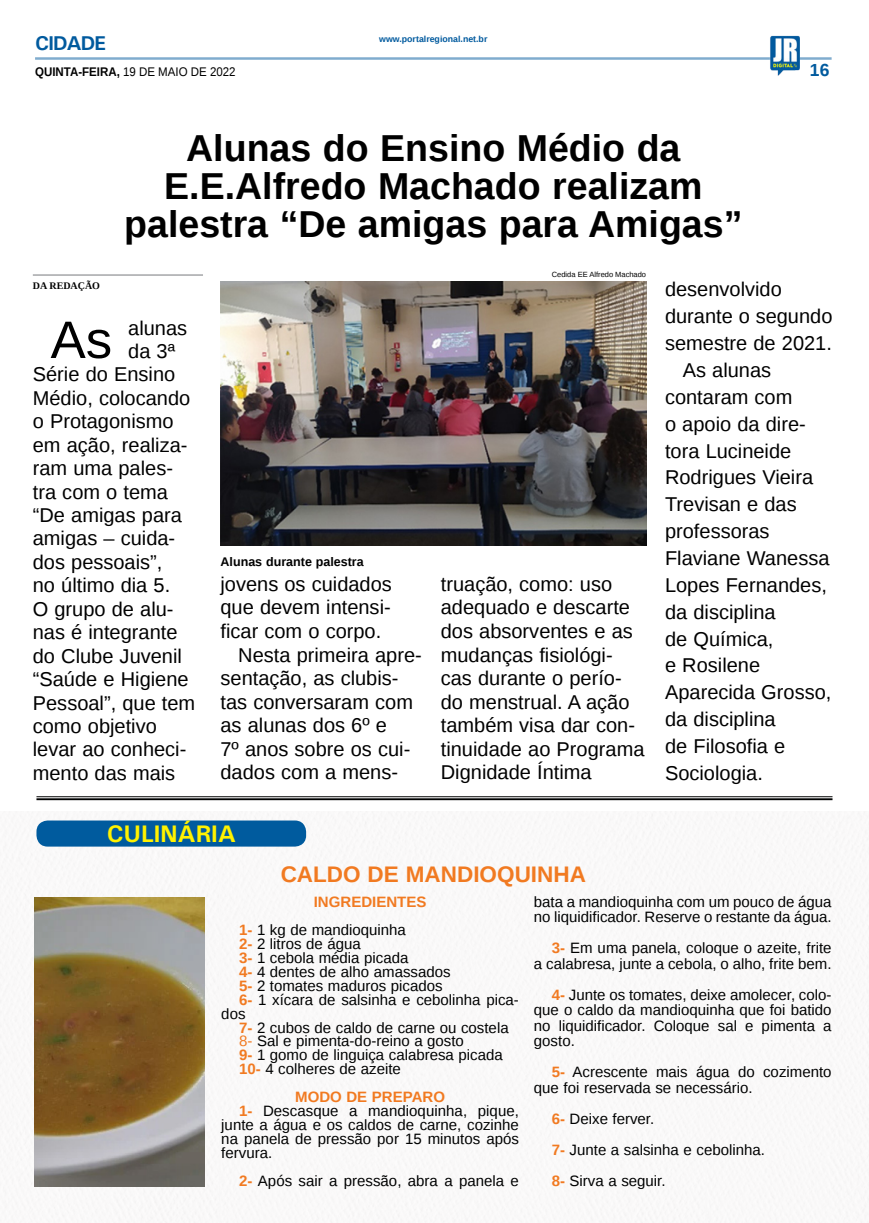
<style>
.page{position:relative;width:869px;height:1223px;background:#fff}
.page>*{position:absolute;margin:0;border:0;box-sizing:border-box;transform-origin:0 0}
.MATÉRIA{font:52.75px "Liberation Sans";color:#000}
.TÍTULO{font:700 37.5px/37.5px "Liberation Sans";color:#000;text-align:center}
.t1{font:700 24px "Univers";color:#fff200}
.TÍTULO-2{font:700 22.5px "Liberation Sans";color:#f17a21}
.MATÉRIA-2{font:20px/26.9px "Liberation Sans";color:#000}
.TITULO_PG{font:700 20px "Univers";letter-spacing:-.04em;color:#005a9e}
.TÍTULO-3{font:700 17.5px "Liberation Sans";color:#005a9e}
.MATÉRIA-3{font:15px/15.5px "Liberation Sans";color:#000101}
.MATÉRIA-4{font:700 15px "Liberation Sans";color:#f17a21}
.DATA_PG{font:12.5px "Liberation Sans";color:#000;scale:.92 1}
.LEGENDA{font:700 12.5px "Liberation Sans";color:#000}
.CRÉDITO_NOME{font:700 10px "Liberation Serif";color:#000}
.DATA_PG-2{font:700 8.75px "Liberation Sans";color:#005a9e}
.CRÉDITO_FOTO{font:7.5px "Liberation Sans";color:#000}
.s1{font-weight:700}
.s2{font-weight:700;color:#f17a21}
.s3{color:#f17a21}
</style>
<div class="page">
<hr style="left:35px;top:57px;width:796px;height:3px;background:#005a9e">
<img style="left:769px;top:36px;width:30px;height:40px">
<img style="left:1px;top:811px;width:867px;height:411px">
<div style="left:36px;top:820px;width:270px;height:26px;background:#005b9e;border-radius:11px"></div>
<hr style="left:36px;top:796px;width:796px;height:1px;background:#000101">
<hr style="left:36px;top:798px;width:796px;height:2px;background:#000101">
<img style="left:34px;top:897px;width:170px;height:289px">
<img style="left:220px;top:282px;width:426px;height:264px">
<hr style="left:33px;top:274px;width:170px;height:2px;background:#939598">
<p class="TITULO_PG" style="left:35px;top:31px;width:72px">CIDADE</p>
<p class="DATA_PG" style="left:35px;top:65px;width:219px"><span class="s1">QUINTA-FEIRA,</span> 19 DE MAIO DE 2022</p>
<p class="DATA_PG-2" style="left:379px;top:33px;width:110px">www.portalregional.net.br</p>
<p class="TÍTULO" style="left:164px;top:129px;width:539px">Alunas do Ensino Médio da<br>E.E.Alfredo Machado realizam</p>
<p class="TÍTULO" style="left:124px;top:204px;width:619px">palestra “De amigas para Amigas”</p>
<p class="CRÉDITO_FOTO" style="left:551px;top:270px;width:96px">Cedida EE Alfredo Machado</p>
<p class="TÍTULO-3" style="left:809px;top:58px;width:21px">16</p>
<p class="CRÉDITO_NOME" style="left:33px;top:278px;width:69px">DA REDAÇÃO</p>
<p class="MATÉRIA" style="left:51px;top:310px;width:63px">As</p>
<p class="MATÉRIA-2" style="left:128px;top:316px;width:60px">alunas</p>
<p class="MATÉRIA-2" style="left:128px;top:338px;width:48px">da 3ª</p>
<p class="MATÉRIA-2" style="left:33px;top:362px;width:144px">Série do Ensino</p>
<p class="MATÉRIA-2" style="left:33px;top:385px;width:159px">Médio, colocando</p>
<p class="MATÉRIA-2" style="left:33px;top:409px;width:142px">o Protagonismo</p>
<p class="MATÉRIA-2" style="left:33px;top:432px;width:156px">em ação, realiza-</p>
<p class="MATÉRIA-2" style="left:33px;top:455px;width:142px">ram uma pales-</p>
<p class="MATÉRIA-2" style="left:33px;top:479px;width:137px">tra com o tema</p>
<p class="MATÉRIA-2" style="left:33px;top:502px;width:150px">“De amigas para</p>
<p class="MATÉRIA-2" style="left:33px;top:526px;width:144px">amigas – cuida-</p>
<p class="MATÉRIA-2" style="left:33px;top:549px;width:131px">dos pessoais”,</p>
<p class="MATÉRIA-2" style="left:33px;top:573px;width:139px">no último dia 5.</p>
<p class="MATÉRIA-2" style="left:33px;top:596px;width:142px">O grupo de alu-</p>
<p class="MATÉRIA-2" style="left:33px;top:619px;width:146px">nas é integrante</p>
<p class="MATÉRIA-2" style="left:33px;top:643px;width:150px">do Clube Juvenil</p>
<p class="MATÉRIA-2" style="left:33px;top:666px;width:157px">“Saúde e Higiene</p>
<p class="MATÉRIA-2" style="left:33px;top:690px;width:164px">Pessoal”, que tem</p>
<p class="MATÉRIA-2" style="left:33px;top:713px;width:125px">como objetivo</p>
<p class="MATÉRIA-2" style="left:33px;top:737px;width:155px">levar ao conheci-</p>
<p class="MATÉRIA-2" style="left:33px;top:760px;width:144px">mento das mais</p>
<p class="LEGENDA" style="left:220px;top:552px;width:145px">Alunas durante palestra</p>
<p class="MATÉRIA-2" style="left:220px;top:573px;width:173px;line-height:23.5px;text-align:justify">jovens os cuidados que devem intensi&shy;ficar com o corpo.</p>
<p class="MATÉRIA-2" style="left:220px;top:643px;width:203px;line-height:23.5px;text-indent:18px">Nesta primeira apre&shy;sentação, as clubis&shy;tas conversaram com as alunas dos 6º e<br>7º anos sobre os cui&shy;dados com a mens-</p>
<p class="t1" style="left:107px;top:819px;width:130px">CULINÁRIA</p>
<p class="MATÉRIA-2" style="left:440px;top:573px;width:205px;line-height:23.5px">truação, como: uso adequado e descarte dos absorventes e as mudanças fisiológi&shy;cas durante o perío&shy;do menstrual. A ação também visa dar con&shy;tinuidade ao Programa<br>Dignidade Íntima</p>
<p class="MATÉRIA-2" style="left:664px;top:277px;width:169px">desenvolvido durante o segundo semestre de 2021.</p>
<p class="MATÉRIA-2" style="left:664px;top:357px;width:168px;text-indent:18px">As alunas contaram com<br>o apoio da dire&shy;tora Lucineide<br>Rodrigues Vieira<br>Trevisan e das professoras<br>Flaviane Wanessa<br>Lopes Fernandes, da disciplina<br>de Química,<br>e Rosilene<br>Aparecida Grosso, da disciplina<br>de Filosofia e<br>Sociologia.</p>
<p class="TÍTULO-2" style="left:280px;top:858px;width:306px">CALDO DE MANDIOQUINHA</p>
<p class="MATÉRIA-4" style="left:313px;top:891px;width:114px">INGREDIENTES</p>
<p class="MATÉRIA-3" style="left:239px;top:922px;width:168px"><span class="s2">1-</span> 1 kg de mandioquinha</p>
<p class="MATÉRIA-3" style="left:239px;top:936px;width:123px"><span class="s2">2-</span> 2 litros de água</p>
<p class="MATÉRIA-3" style="left:239px;top:950px;width:171px"><span class="s2">3-</span> 1 cebola média picada</p>
<p class="MATÉRIA-3" style="left:239px;top:964px;width:213px"><span class="s2">4-</span> 4 dentes de alho amassados</p>
<p class="MATÉRIA-3" style="left:239px;top:978px;width:205px"><span class="s2">5-</span> 2 tomates maduros picados</p>
<p class="MATÉRIA-3" style="left:221px;top:993px;width:299px;line-height:14px;text-indent:18px"><span class="s2">6-</span> 1 xícara de salsinha e cebolinha pica&shy;dos</p>
<p class="MATÉRIA-3" style="left:239px;top:1020px;width:271px"><span class="s2">7-</span> 2 cubos de caldo de carne ou costela</p>
<p class="MATÉRIA-3" style="left:239px;top:1034px;width:226px"><span class="s3">8-</span> Sal e pimenta-do-reino a gosto</p>
<p class="MATÉRIA-3" style="left:239px;top:1048px;width:265px"><span class="s2">9-</span> 1 gomo de linguiça calabresa picada</p>
<p class="MATÉRIA-3" style="left:239px;top:1062px;width:163px"><span class="s2">10-</span> 4 colheres de azeite</p>
<p class="MATÉRIA-4" style="left:295px;top:1086px;width:151px">MODO DE PREPARO</p>
<p class="MATÉRIA-3" style="left:221px;top:1104px;width:299px;line-height:14px;text-align:justify;text-indent:18px"><span class="s2">1-</span> Descasque a mandioquinha, pique, junte a água e os caldos de carne, cozinhe na panela de pressão por 15 minutos após fervura.</p>
<p class="MATÉRIA-3" style="left:239px;top:1173px;width:281px"><span class="s2">2-</span> Após sair a pressão, abra a panela e</p>
<p class="MATÉRIA-3" style="left:533px;top:894px;width:299px">bata a mandioquinha com um pouco de água no liquidificador. Reserve o restante da água.</p>
<p class="MATÉRIA-3" style="left:533px;top:941px;width:299px;text-align:right"><span class="s2">3-</span> Em uma panela, coloque o azeite, frite<br>a calabresa, junte a cebola, o alho, frite bem.</p>
<p class="MATÉRIA-3" style="left:533px;top:987px;width:299px;text-align:justify;text-indent:18px"><span class="s2">4-</span> Junte os tomates, deixe amolecer, colo&shy;que o caldo da mandioquinha que foi batido no liquidificador. Coloque sal e pimenta a gosto.</p>
<p class="MATÉRIA-3" style="left:533px;top:1065px;width:299px;text-indent:18px"><span class="s2">5-</span> Acrescente mais água do cozimento que foi reservada se necessário.</p>
<p class="MATÉRIA-3" style="left:551px;top:1111px;width:104px"><span class="s2">6-</span> Deixe ferver.</p>
<p class="MATÉRIA-3" style="left:551px;top:1142px;width:215px"><span class="s2">7-</span> Junte a salsinha e cebolinha.</p>
<p class="MATÉRIA-3" style="left:551px;top:1173px;width:115px"><span class="s2">8-</span> Sirva a seguir.</p>
</div>
